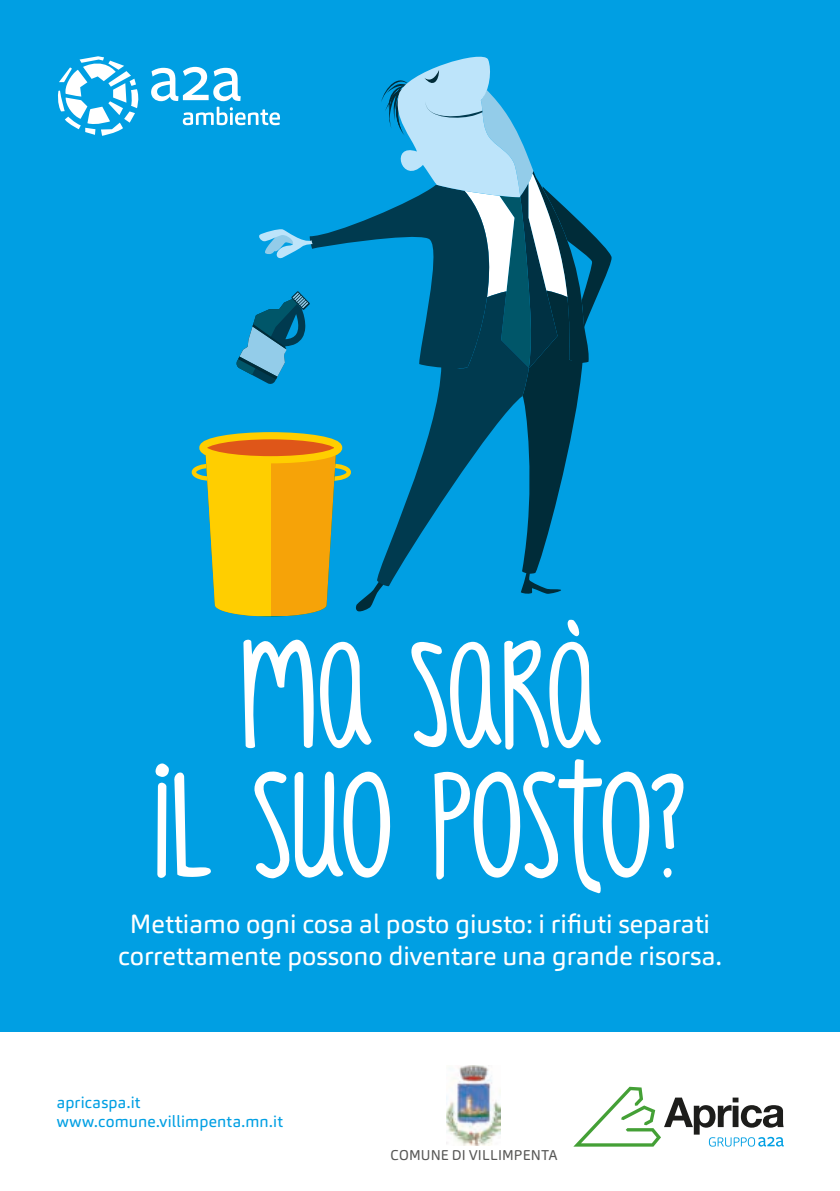
<style>
.page{position:relative;width:840px;height:1191px;background:#fff}
.page>*{position:absolute;margin:0;border:0;box-sizing:border-box;transform-origin:0 0}
.t1{font:140px/130px "KG Luckofthe Irish";color:#fff;text-align:center}
.t2{font:26px/32px "Carnas";color:#fff;text-align:center}
.t3{font:16px/19px "Carnas";letter-spacing:.015em;color:#009fe3}
.t4{font:14px "Carnas";letter-spacing:.01em;color:#575756}
</style>
<div class="page">
<div style="left:0;top:0;width:839px;height:1191px;background:#009fe3"></div>
<div style="left:0;top:1032px;width:839px;height:159px;background:#fff"></div>
<svg style="left:58px;top:56px;width:81px;height:80px"></svg>
<svg style="left:151px;top:56px;width:460px;height:560px"></svg>
<svg style="left:574px;top:1086px;width:209px;height:60px"></svg>
<img style="left:446px;top:1065px;width:54px;height:80px">
<h1 class="t1" style="left:153px;top:630px;width:535px">MA SARÀ<br>IL SUO POSTO?</h1>
<p class="t2" style="left:118px;top:907px;width:604px">Mettiamo ogni cosa al posto giusto: i rifiuti separati correttamente possono diventare una grande risorsa.</p>
<p class="t3" style="left:57px;top:1093px;width:227px">apricaspa.it www.comune.villimpenta.mn.it</p>
<p class="t4" style="left:390px;top:1145px;width:168px">COMUNE DI VILLIMPENTA</p>
</div>
